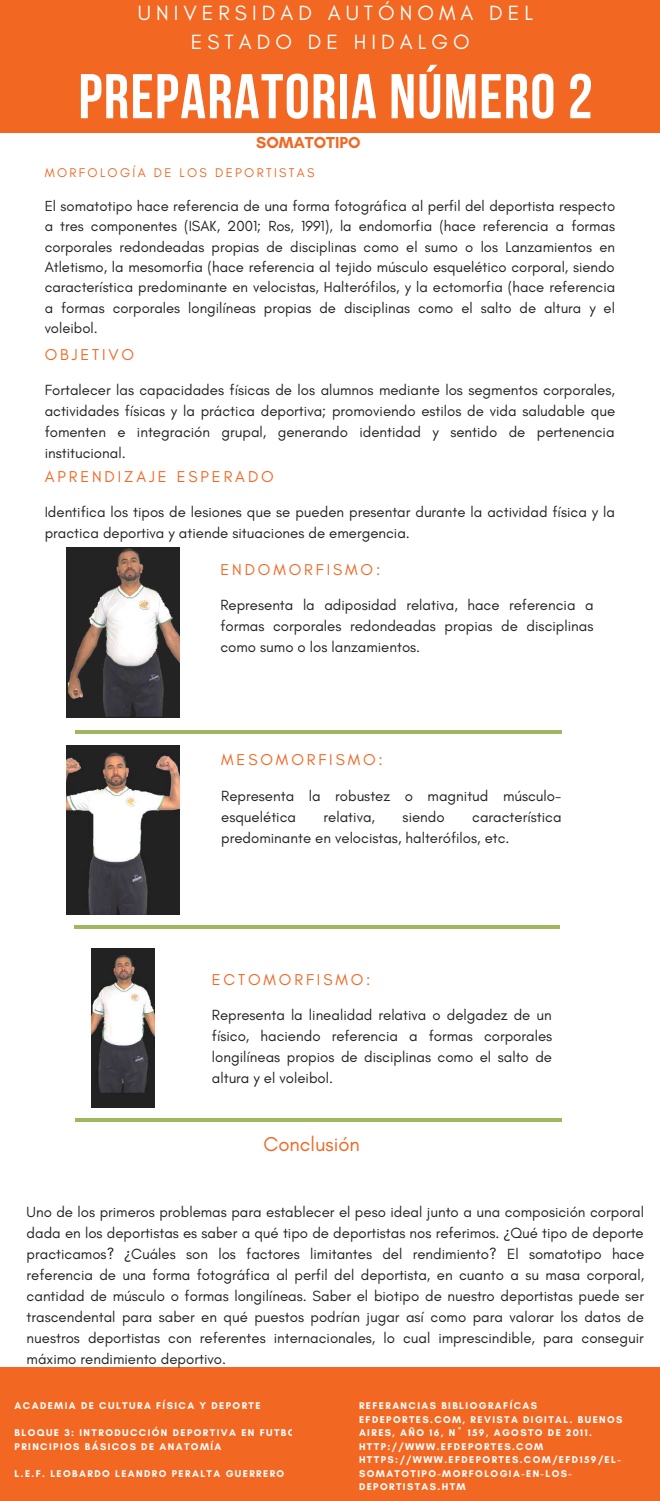
<style>
.page{position:relative;width:660px;height:1501px;background:#fff}
.page>*{position:absolute;margin:0;border:0;box-sizing:border-box;transform-origin:0 0}
.t1{font:700 63.1px "Bebas Neue";letter-spacing:.02em;color:#fff}
.t2{font:21px/29.2px "Glacial Indifference";letter-spacing:.24em;color:#fff;text-align:center}
.t3{font:20.4px "Glacial Indifference";color:#f26722}
.t4{font:700 16.2px "Glacial Indifference";color:#f26722}
.t5{font:16px "Glacial Indifference";letter-spacing:.18em;color:#f26722}
.t6{font:15px/21px "Glacial Indifference";color:#222;text-align:justify}
.t7{font:14.8px/20.2px "Glacial Indifference";color:#222;text-align:justify}
.t8{font:12.9px "Glacial Indifference";letter-spacing:.18em;color:#f26722}
.t9{font:700 10px/13.5px "Glacial Indifference";letter-spacing:.14em;color:#fff}
.s1{font-family:"Noto Sans"}
</style>
<div class="page">
<div style="left:0;top:0;width:660px;height:133px;background:#f26722"></div>
<div style="left:0;top:1366px;width:376px;height:134px;background:#f26722"></div>
<hr style="left:76px;top:730px;width:486px;height:3px;background:#a0b75f">
<hr style="left:74px;top:925px;width:486px;height:3px;background:#a0b75f">
<hr style="left:76px;top:1118px;width:486px;height:3px;background:#a0b75f">
<div style="left:292px;top:1366px;width:368px;height:134px;background:#f26722"></div>
<img style="left:66px;top:547px;width:114px;height:170px">
<img style="left:66px;top:745px;width:114px;height:169px">
<img style="left:92px;top:948px;width:63px;height:159px">
<h2 class="t2" style="left:138px;top:-2px;width:397px">UNIVERSIDAD AUTÓNOMA DEL<br>ESTADO DE HIDALGO</h2>
<h1 class="t1" style="left:78px;top:71px;width:516px">PREPARATORIA NÚMERO 2</h1>
<p class="t4" style="left:256px;top:133px;width:106px">SOMATOTIPO</p>
<p class="t8" style="left:45px;top:165px;width:271px">MORFOLOGÍA DE LOS DEPORTISTAS</p>
<p class="t7" style="left:45px;top:196px;width:572px">El somatotipo hace referencia de una forma fotográfica al perfil del deportista respecto a tres componentes (ISAK, 2001; Ros, 1991), la endomorfia (hace referencia a formas corporales redondeadas propias de disciplinas como el sumo o los Lanzamientos en Atletismo, la mesomorfia (hace referencia al tejido músculo esquelético corporal, siendo característica predominante en velocistas, Halterófilos, y la ectomorfia (hace referencia a formas corporales longilíneas propias de disciplinas como el salto de altura y el voleibol.</p>
<p class="t5" style="left:45px;top:344px;width:91px">OBJETIVO</p>
<p class="t6" style="left:45px;top:379px;width:572px">Fortalecer las capacidades físicas de los alumnos mediante los segmentos corporales, actividades físicas y la práctica deportiva; promoviendo estilos de vida saludable que fomenten e integración grupal, generando identidad y sentido de pertenencia institucional.</p>
<p class="t5" style="left:45px;top:466px;width:231px">APRENDIZAJE ESPERADO</p>
<p class="t6" style="left:45px;top:501px;width:572px">Identifica los tipos de lesiones que se pueden presentar durante la actividad física y la practica deportiva y atiende situaciones de emergencia.</p>
<p class="t5" style="left:220px;top:559px;width:161px">ENDOMORFISMO:</p>
<p class="t6" style="left:220px;top:594px;width:375px">Representa la adiposidad relativa, hace referencia a formas corporales redondeadas propias de disciplinas como sumo o los lanzamientos.</p>
<p class="t5" style="left:221px;top:750px;width:163px">MESOMORFISMO:</p>
<p class="t6" style="left:221px;top:785px;width:342px">Representa la robustez o magnitud músculo&shy;esquelética</p>
<p class="t6" style="left:324px;top:806px;width:53px">relativa,</p>
<p class="t6" style="left:403px;top:806px;width:44px">siendo</p>
<p class="t6" style="left:221px;top:806px;width:342px;text-indent:251px">característica predominante en velocistas, halterófilos, etc.</p>
<p class="t5" style="left:212px;top:969px;width:160px">ECTOMORFISMO:</p>
<p class="t6" style="left:212px;top:1004px;width:342px">Representa la linealidad relativa o delgadez de un físico, haciendo referencia a formas corporales longilíneas propios de disciplinas como el salto de altura y el voleibol.</p>
<h3 class="t3" style="left:263px;top:1131px;width:98px">Conclusión</h3>
<p class="t6" style="left:27px;top:1201px;width:619px">Uno de los primeros problemas para establecer el peso ideal junto a una composición corporal dada en los deportistas es saber a qué tipo de deportistas nos referimos. <span class="s1">¿</span>Qué tipo de deporte practicamos? <span class="s1">¿</span>Cuáles son los factores limitantes del rendimiento? El somatotipo hace referencia de una forma fotográfica al perfil del deportista, en cuanto a su masa corporal, cantidad de músculo o formas longilíneas. Saber el biotipo de nuestro deportistas puede ser trascendental para saber en qué puestos podrían jugar así como para valorar los datos de nuestros deportistas con referentes internacionales, lo cual imprescindible, para conseguir máximo rendimiento deportivo.</p>
<p class="t9" style="left:15px;top:1398px;width:248px">ACADEMIA DE CULTURA FÍSICA Y DEPORTE</p>
<p class="t9" style="left:15px;top:1425px;width:289px">BLOQUE 3: INTRODUCCIÓN DEPORTIVA EN FUTBOL<br>PRINCIPIOS BÁSICOS DE ANATOMÍA</p>
<p class="t9" style="left:15px;top:1466px;width:271px">L.E.F. LEOBARDO LEANDRO PERALTA GUERRERO</p>
<p class="t9" style="left:359px;top:1398px;width:265px">REFERANCIAS BIBLIOGRAFÍCAS EFDEPORTES.COM, REVISTA DIGITAL. BUENOS AIRES, AÑO 16, Nº 159, AGOSTO DE 2011.<br>HTTP://WWW.EFDEPORTES.COM HTTPS://WWW.EFDEPORTES.COM/EFD159/EL-SOMATOTIPO-MORFOLOGIA-EN-LOS-DEPORTISTAS.HTM</p>
</div>
